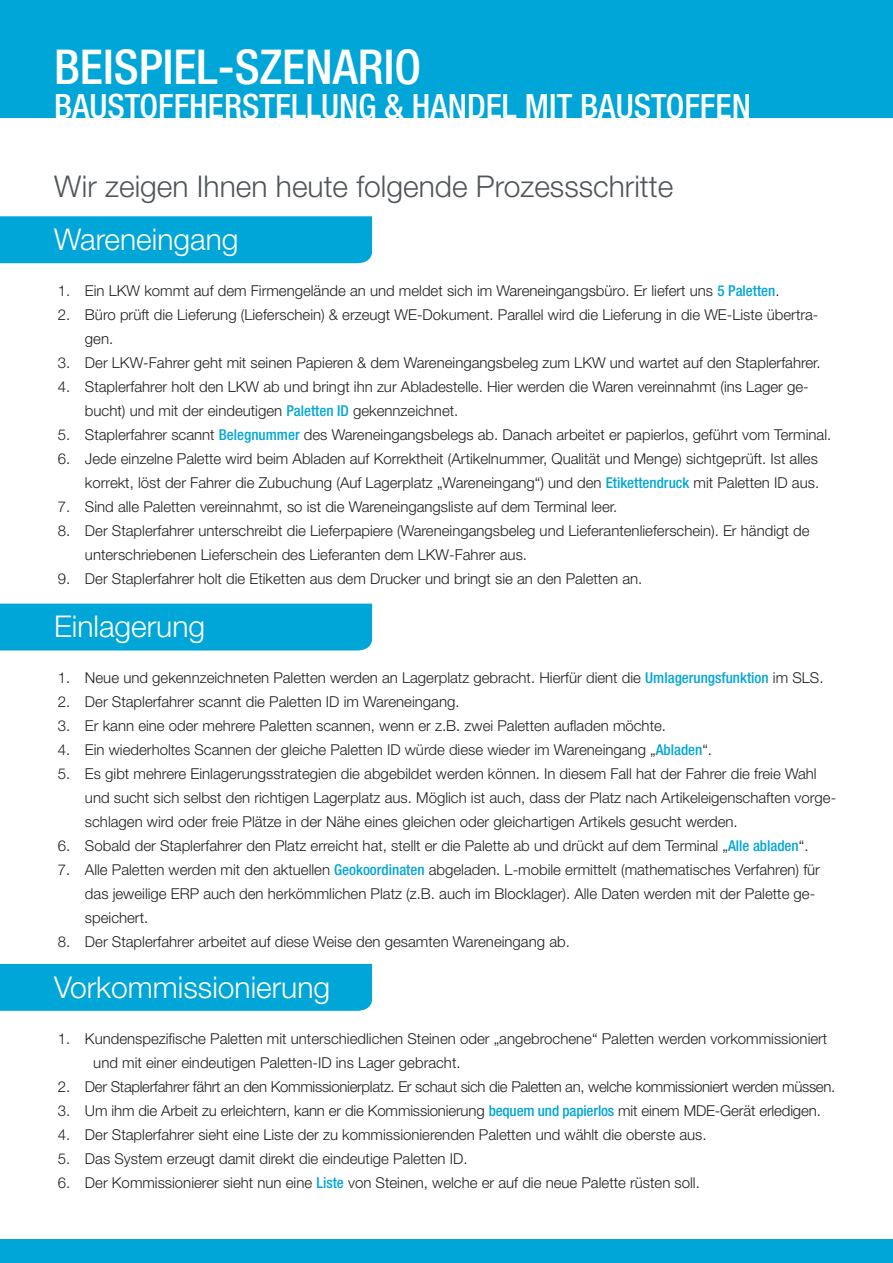
<style>
.page{position:relative;width:893px;height:1263px;background:#fff}
.page>*{position:absolute;margin:0;border:0;box-sizing:border-box;transform-origin:0 0}
.t1{font:500 condensed 48.15px "Helvetica Neue LT Pro";color:#fff}
.t2{font:500 condensed 33.6px "Helvetica Neue LT Pro";color:#fff}
.t3{font:300 30px "Helvetica Neue LT Pro";color:#fff}
.t4{font:300 30px "Helvetica Neue LT Pro";color:#515659}
.t5{font:300 15px/24px "Helvetica Neue LT Pro";color:#231f20}
.t6{font:300 15px "Helvetica Neue LT Pro";letter-spacing:-.02em;color:#231f20}
.s1{font-weight:500;font-stretch:condensed;color:#00a6d7}
</style>
<div class="page">
<div style="left:0;top:0;width:893px;height:117px;background:#00a6d7"></div>
<div style="left:0;top:1239px;width:893px;height:24px;background:#00a6d7"></div>
<div style="left:0;top:216px;width:372px;height:47px;background:#00a6d7"></div>
<div style="left:0;top:604px;width:372px;height:46px;background:#00a6d7"></div>
<div style="left:0;top:964px;width:372px;height:47px;background:#00a6d7"></div>
<h1 class="t1" style="left:54px;top:38px;width:369px">BEISPIEL-SZENARIO</h1>
<h2 class="t2" style="left:54px;top:86px;width:698px">BAUSTOFFHERSTELLUNG &amp; HANDEL MIT BAUSTOFFEN</h2>
<h3 class="t4" style="left:54px;top:168px;width:621px">Wir zeigen Ihnen heute folgende Prozessschritte</h3>
<h3 class="t3" style="left:54px;top:221px;width:186px">Wareneingang</h3>
<p class="t5" style="left:58px;top:278px;width:723px">1. Ein LKW kommt auf dem Firmengelände an und meldet sich im Wareneingangsbüro. Er liefert uns <span class="s1">5 Paletten</span>.</p>
<p class="t5" style="left:85px;top:302px;width:735px;text-indent:-27px">2. Büro prüft die Lieferung (Lieferschein) &amp; erzeugt WE-Dokument. Parallel wird die Lieferung in die WE-Liste übertra&shy;gen.</p>
<p class="t5" style="left:58px;top:350px;width:764px">3. Der LKW-Fahrer geht mit seinen Papieren &amp; dem Wareneingangsbeleg zum LKW und wartet auf den Staplerfahrer.</p>
<p class="t5" style="left:85px;top:374px;width:725px;text-indent:-27px">4. Staplerfahrer holt den LKW ab und bringt ihn zur Abladestelle. Hier werden die Waren vereinnahmt (ins Lager ge&shy;bucht) und mit der eindeutigen <span class="s1">Paletten ID</span> gekennzeichnet.</p>
<p class="t5" style="left:58px;top:422px;width:775px">5. Staplerfahrer scannt <span class="s1">Belegnummer</span> des Wareneingangsbelegs ab. Danach arbeitet er papierlos, geführt vom Terminal.</p>
<p class="t5" style="left:58px;top:446px;width:763px;text-align:right">6. Jede einzelne Palette wird beim Abladen auf Korrektheit (Artikelnummer, Qualität und Menge) sichtgeprüft. Ist alles korrekt, löst der Fahrer die Zubuchung (Auf Lagerplatz „Wareneingang“) und den <span class="s1">Etikettendruck</span> mit Paletten ID aus.</p>
<p class="t5" style="left:58px;top:494px;width:561px">7. Sind alle Paletten vereinnahmt, so ist die Wareneingangsliste auf dem Terminal leer.</p>
<p class="t5" style="left:85px;top:518px;width:726px;text-indent:-27px">8. Der Staplerfahrer unterschreibt die Lieferpapiere (Wareneingangsbeleg und Lieferantenlieferschein). Er händigt de unterschriebenen Lieferschein des Lieferanten dem LKW-Fahrer aus.</p>
<p class="t5" style="left:58px;top:566px;width:586px">9. Der Staplerfahrer holt die Etiketten aus dem Drucker und bringt sie an den Paletten an.</p>
<h3 class="t3" style="left:54px;top:608px;width:153px">Einlagerung</h3>
<p class="t5" style="left:58px;top:666px;width:767px">1. Neue und gekennzeichneten Paletten werden an Lagerplatz gebracht. Hierfür dient die <span class="s1">Umlagerungsfunktion</span> im SLS.</p>
<p class="t5" style="left:58px;top:690px;width:403px">2. Der Staplerfahrer scannt die Paletten ID im Wareneingang.</p>
<p class="t5" style="left:58px;top:714px;width:610px">3. Er kann eine oder mehrere Paletten scannen, wenn er z.B. zwei Paletten aufladen möchte.</p>
<p class="t5" style="left:58px;top:738px;width:656px">4. Ein wiederholtes Scannen der gleiche Paletten ID würde diese wieder im Wareneingang „<span class="s1">Abladen</span>“.</p>
<p class="t5" style="left:85px;top:762px;width:753px;text-indent:-27px">5. Es gibt mehrere Einlagerungsstrategien die abgebildet werden können. In diesem Fall hat der Fahrer die freie Wahl und sucht sich selbst den richtigen Lagerplatz aus. Möglich ist auch, dass der Platz nach Artikeleigenschaften vorge&shy;schlagen wird oder freie Plätze in der Nähe eines gleichen oder gleichartigen Artikels gesucht werden.</p>
<p class="t5" style="left:58px;top:834px;width:752px">6. Sobald der Staplerfahrer den Platz erreicht hat, stellt er die Palette ab und drückt auf dem Terminal „<span class="s1">Alle abladen</span>“.</p>
<p class="t5" style="left:85px;top:858px;width:736px;text-indent:-27px">7. Alle Paletten werden mit den aktuellen <span class="s1">Geokoordinaten</span> abgeladen. L-mobile ermittelt (mathematisches Verfahren) für das jeweilige ERP auch den herkömmlichen Platz (z.B. auch im Blocklager). Alle Daten werden mit der Palette ge&shy;speichert.</p>
<p class="t5" style="left:58px;top:930px;width:513px">8. Der Staplerfahrer arbeitet auf diese Weise den gesamten Wareneingang ab.</p>
<h3 class="t3" style="left:54px;top:969px;width:278px">Vorkommissionierung</h3>
<p class="t5" style="left:93px;top:1026px;width:736px;text-indent:-35px">1. Kundenspezifische Paletten mit unterschiedlichen Steinen oder „angebrochene“ Paletten werden vorkommissioniert und mit einer eindeutigen Paletten-ID ins Lager gebracht.</p>
<p class="t6" style="left:58px;top:1077px;width:779px">2. Der Staplerfahrer fährt an den Kommissionierplatz. Er schaut sich die Paletten an, welche kommissioniert werden müssen.</p>
<p class="t5" style="left:58px;top:1098px;width:764px">3. Um ihm die Arbeit zu erleichtern, kann er die Kommissionierung <span class="s1">bequem und papierlos</span> mit einem MDE-Gerät erledigen.</p>
<p class="t5" style="left:58px;top:1122px;width:650px">4. Der Staplerfahrer sieht eine Liste der zu kommissionierenden Paletten und wählt die oberste aus.</p>
<p class="t5" style="left:58px;top:1146px;width:411px">5. Das System erzeugt damit direkt die eindeutige Paletten ID.</p>
<p class="t5" style="left:58px;top:1170px;width:643px">6. Der Kommissionierer sieht nun eine <span class="s1">Liste</span> von Steinen, welche er auf die neue Palette rüsten soll.</p>
</div>
